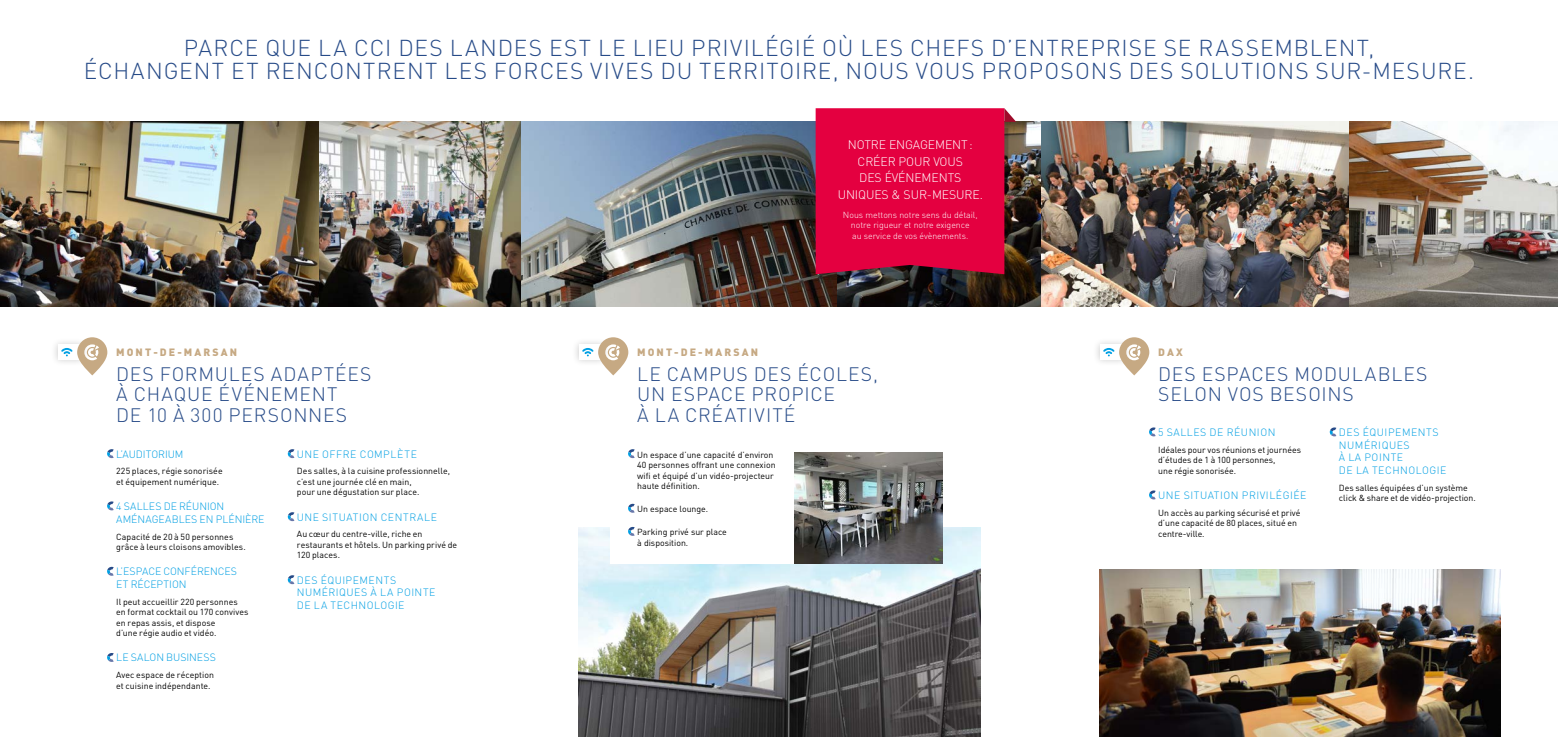
<style>
.page{position:relative;width:1558px;height:737px;background:#fff}
.page>*{position:absolute;margin:0;border:0;box-sizing:border-box;transform-origin:0 0}
.t1{font:300 22.75px/23.6px "DIN";letter-spacing:.04em;color:#274b88;text-align:center}
.t2{font:300 19.25px/20.1px "DIN";letter-spacing:.045em;color:#274b88}
.t3{font:300 12.25px/16.6px "DIN";letter-spacing:-.01em;color:#fff;text-align:center}
.t4{font:300 10.5px/12.6px "DIN";letter-spacing:.045em;color:#009fe3}
.t5{font:300 10.5px/12.6px "DIN";color:#009fe3}
.t6{font:300 10.5px/12.6px "DIN";letter-spacing:-.005em;color:#009fe3}
.t7{font:900 10.5px "DIN";letter-spacing:.2em;color:#c6a983}
.t8{font:8.75px/10.5px "DIN";color:#000}
.t9{font:300 8.75px/10.5px "DIN";color:#fff;text-align:center}
</style>
<div class="page">
<img style="left:579px;top:527px;width:401px;height:210px">
<img style="left:795px;top:453px;width:148px;height:111px">
<div style="left:610px;top:446px;width:184px;height:117px;background:#fff"></div>
<img style="left:0;top:122px;width:1558px;height:184px">
<svg style="left:815px;top:108px;width:201px;height:171px"></svg>
<img style="left:1100px;top:569px;width:400px;height:168px">
<div style="left:51px;top:337px;width:39px;height:30px;background:#000;opacity:.2"></div>
<div style="left:58px;top:345px;width:24px;height:15px;background:#fff"></div>
<svg style="left:107px;top:449px;width:7px;height:9px"></svg>
<svg style="left:107px;top:501px;width:7px;height:9px"></svg>
<svg style="left:107px;top:567px;width:7px;height:9px"></svg>
<svg style="left:107px;top:653px;width:7px;height:9px"></svg>
<svg style="left:288px;top:449px;width:6px;height:9px"></svg>
<svg style="left:288px;top:512px;width:6px;height:9px"></svg>
<svg style="left:288px;top:575px;width:6px;height:9px"></svg>
<svg style="left:61px;top:337px;width:46px;height:38px"></svg>
<div style="left:571px;top:337px;width:40px;height:30px;background:#000;opacity:.2"></div>
<div style="left:579px;top:345px;width:24px;height:15px;background:#fff"></div>
<svg style="left:628px;top:449px;width:7px;height:9px"></svg>
<svg style="left:628px;top:504px;width:7px;height:9px"></svg>
<svg style="left:628px;top:527px;width:7px;height:9px"></svg>
<svg style="left:582px;top:337px;width:46px;height:38px"></svg>
<div style="left:1092px;top:337px;width:39px;height:30px;background:#000;opacity:.2"></div>
<div style="left:1100px;top:345px;width:24px;height:15px;background:#fff"></div>
<svg style="left:1149px;top:427px;width:6px;height:9px"></svg>
<svg style="left:1149px;top:490px;width:6px;height:9px"></svg>
<svg style="left:1329px;top:427px;width:7px;height:9px"></svg>
<svg style="left:1103px;top:337px;width:46px;height:38px"></svg>
<h1 class="t1" style="left:84px;top:35px;width:1391px">PARCE QUE LA CCI DES LANDES EST LE LIEU PRIVILÉGIÉ OÙ LES CHEFS D’ENTREPRISE SE RASSEMBLENT,<br>ÉCHANGENT ET RENCONTRENT LES FORCES VIVES DU TERRITOIRE, NOUS VOUS PROPOSONS DES SOLUTIONS SUR-MESURE.</h1>
<h3 class="t3" style="left:838px;top:136px;width:147px">NOTRE ENGAGEMENT:<br>CRÉER POUR VOUS<br>DES ÉVÉNEMENTS<br>UNIQUES &amp; SUR-MESURE.</h3>
<p class="t7" style="left:116px;top:345px;width:122px">MONT-DE-MARSAN</p>
<h2 class="t2" style="left:116px;top:364px;width:257px">DES FORMULES ADAPTÉES<br>À CHAQUE ÉVÉNEMENT<br>DE 10 À 300 PERSONNES</h2>
<p class="t6" style="left:116px;top:447px;width:69px">L’AUDITORIUM</p>
<p class="t8" style="left:116px;top:466px;width:108px">225 places, régie sonorisée et équipement numérique.</p>
<p class="t5" style="left:116px;top:500px;width:150px">4 SALLES DE RÉUNION<br>AMÉNAGEABLES EN PLÉNIÈRE</p>
<p class="t8" style="left:116px;top:531px;width:131px">Capacité de 20 à 50 personnes grâce à leurs cloisons amovibles.</p>
<p class="t6" style="left:116px;top:565px;width:122px">L’ESPACE CONFÉRENCES<br>ET RÉCEPTION</p>
<p class="t8" style="left:116px;top:596px;width:134px">Il peut accueillir 220 personnes en format cocktail ou 170 convives en repas assis, et dispose<br>d’une régie audio et vidéo.</p>
<p class="t5" style="left:116px;top:651px;width:101px">LE SALON BUSINESS</p>
<p class="t8" style="left:116px;top:669px;width:99px">Avec espace de réception et cuisine indépendante.</p>
<p class="t4" style="left:297px;top:447px;width:121px">UNE OFFRE COMPLÈTE</p>
<p class="t8" style="left:297px;top:466px;width:155px">Des salles, à la cuisine professionnelle, c’est une journée clé en main,<br>pour une dégustation sur place.</p>
<p class="t4" style="left:297px;top:510px;width:142px">UNE SITUATION CENTRALE</p>
<p class="t8" style="left:297px;top:529px;width:162px">Au cœur du centre-ville, riche en restaurants et hôtels. Un parking privé de<br>120 places.</p>
<p class="t4" style="left:297px;top:573px;width:140px">DES ÉQUIPEMENTS<br>NUMÉRIQUES À LA POINTE<br>DE LA TECHNOLOGIE</p>
<p class="t9" style="left:843px;top:209px;width:136px">Nous mettons notre sens du détail, notre rigueur et notre exigence<br>au service de vos évènements.</p>
<p class="t7" style="left:637px;top:345px;width:122px">MONT-DE-MARSAN</p>
<h2 class="t2" style="left:637px;top:364px;width:242px">LE CAMPUS DES ÉCOLES,<br>UN ESPACE PROPICE<br>À LA CRÉATIVITÉ</h2>
<p class="t8" style="left:637px;top:449px;width:140px">Un espace d’une capacité d’environ<br>40 personnes offrant une connexion wifi et équipé d’un vidéo-projecteur haute définition.</p>
<p class="t8" style="left:637px;top:503px;width:73px">Un espace lounge.</p>
<p class="t8" style="left:637px;top:527px;width:91px">Parking privé sur place à disposition.</p>
<p class="t7" style="left:1158px;top:345px;width:26px">DAX</p>
<h2 class="t2" style="left:1158px;top:364px;width:271px">DES ESPACES MODULABLES<br>SELON VOS BESOINS</h2>
<p class="t4" style="left:1158px;top:426px;width:119px">5 SALLES DE RÉUNION</p>
<p class="t8" style="left:1158px;top:444px;width:144px">Idéales pour vos réunions et journées d’études de 1 à 100 personnes,<br>une régie sonorisée.</p>
<p class="t4" style="left:1158px;top:489px;width:150px">UNE SITUATION PRIVILÉGIÉE</p>
<p class="t8" style="left:1158px;top:507px;width:144px">Un accès au parking sécurisé et privé d’une capacité de 80 places, situé en centre-ville.</p>
<p class="t4" style="left:1339px;top:426px;width:109px">DES ÉQUIPEMENTS<br>NUMÉRIQUES<br>À LA POINTE<br>DE LA TECHNOLOGIE</p>
<p class="t8" style="left:1339px;top:482px;width:138px">Des salles équipées d’un système click &amp; share et de vidéo-projection.</p>
</div>
